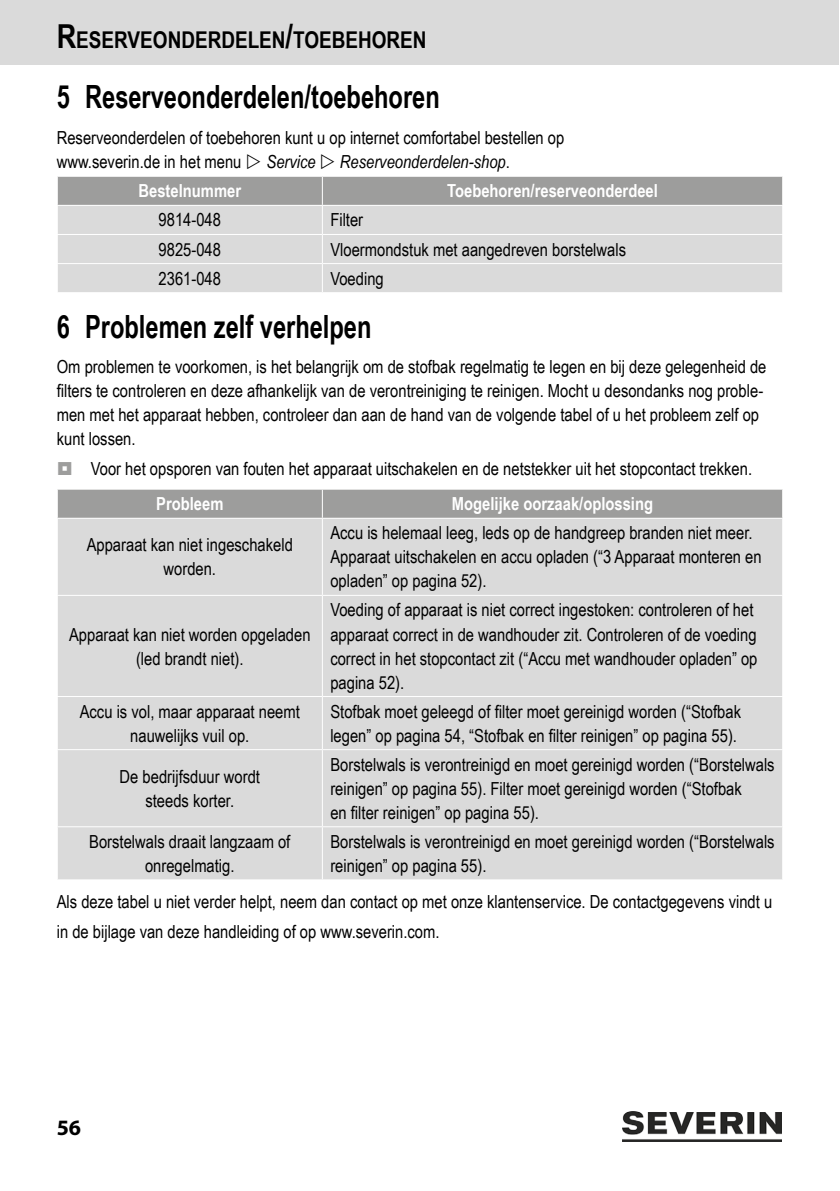
<style>
.page{position:relative;width:840px;height:1191px;background:#fff}
.page>*{position:absolute;margin:0;border:0;box-sizing:border-box;transform-origin:0 0}
.t1{font:700 32px "Arial Narrow";color:#000;scale:.9 1}
.t2{font:700 23.2px "Arial Narrow";color:#000}
.t3{font:700 22px "Myriad Pro";color:#000}
.Tabellenzelle_Mittig{font:18px/24px "Arial Narrow";color:#000}
.Kopfzeile_Mittig{font:700 18px "Arial Narrow";color:#fff}
.t4{font:italic 18px "Arial Narrow";color:#000}
.s1{font-size:33px}
.s2{font-style:normal}
</style>
<div class="page">
<div style="left:0;top:0;width:838px;height:65px;background:#dadada"></div>
<img style="left:622px;top:1111px;width:159px;height:30px">
<svg style="left:57px;top:176px;width:725px;height:116px;background:#ccc"></svg>
<hr style="left:57px;top:205px;width:265px;height:1px;background:#fff">
<hr style="left:322px;top:205px;width:460px;height:1px;background:#fff">
<div style="left:58px;top:519px;width:723px;height:360px;background:#dadada"></div>
<hr style="left:322px;top:519px;width:1px;height:76px;background:#fff">
<hr style="left:57px;top:595px;width:265px;height:1px;background:#fff">
<hr style="left:322px;top:595px;width:460px;height:1px;background:#fff">
<hr style="left:322px;top:596px;width:1px;height:100px;background:#fff">
<hr style="left:57px;top:696px;width:265px;height:1px;background:#fff">
<hr style="left:322px;top:696px;width:460px;height:1px;background:#fff">
<hr style="left:322px;top:697px;width:1px;height:52px;background:#fff">
<hr style="left:57px;top:749px;width:265px;height:1px;background:#fff">
<hr style="left:322px;top:749px;width:460px;height:1px;background:#fff">
<hr style="left:322px;top:750px;width:1px;height:76px;background:#fff">
<hr style="left:57px;top:826px;width:265px;height:1px;background:#fff">
<hr style="left:322px;top:826px;width:460px;height:1px;background:#fff">
<hr style="left:322px;top:827px;width:1px;height:52px;background:#fff">
<svg style="left:57px;top:489px;width:725px;height:29px;background:#a1a1a0"></svg>
<p class="t2" style="left:57px;top:22px;width:371px"><span class="s1">R</span>ESERVEONDERDELEN<span class="s1">/</span>TOEBEHOREN</p>
<p class="t1" style="left:57px;top:73px;width:427px">5 Reserveonderdelen/toebehoren</p>
<p class="Tabellenzelle_Mittig" style="left:57px;top:125px;width:509px">Reserveonderdelen of toebehoren kunt u op internet comfortabel bestellen op www.severin.de in het menu</p>
<p class="t4" style="left:266px;top:149px;width:51px">Service</p>
<p class="t4" style="left:339px;top:149px;width:171px">Reserveonderdelen-shop<span class="s2">.</span></p>
<p class="Kopfzeile_Mittig" style="left:138px;top:177px;width:104px">Bestelnummer</p>
<p class="Kopfzeile_Mittig" style="left:447px;top:177px;width:212px">Toebehoren/reserveonderdeel</p>
<p class="Tabellenzelle_Mittig" style="left:158px;top:207px;width:64px">9814-048</p>
<p class="Tabellenzelle_Mittig" style="left:330px;top:207px;width:34px">Filter</p>
<p class="Tabellenzelle_Mittig" style="left:158px;top:236px;width:64px">9825-048</p>
<p class="Tabellenzelle_Mittig" style="left:330px;top:236px;width:297px">Vloermondstuk met aangedreven borstelwals</p>
<p class="Tabellenzelle_Mittig" style="left:158px;top:266px;width:64px">2361-048</p>
<p class="Tabellenzelle_Mittig" style="left:330px;top:266px;width:55px">Voeding</p>
<p class="t1" style="left:57px;top:302px;width:351px">6 Problemen zelf verhelpen</p>
<p class="Tabellenzelle_Mittig" style="left:57px;top:354px;width:710px">Om problemen te voorkomen, is het belangrijk om de stofbak regelmatig te legen en bij deze gelegenheid de filters te controleren en deze afhankelijk van de verontreiniging te reinigen. Mocht u desondanks nog proble&shy;men met het apparaat hebben, controleer dan aan de hand van de volgende tabel of u het probleem zelf op kunt lossen.</p>
<p class="Tabellenzelle_Mittig" style="left:91px;top:456px;width:662px">Voor het opsporen van fouten het apparaat uitschakelen en de netstekker uit het stopcontact trekken.</p>
<p class="Kopfzeile_Mittig" style="left:156px;top:490px;width:69px">Probleem</p>
<p class="Kopfzeile_Mittig" style="left:451px;top:490px;width:202px">Mogelijke oorzaak/oplossing</p>
<p class="Tabellenzelle_Mittig" style="left:87px;top:532px;width:207px;text-align:center">Apparaat kan niet ingeschakeld worden.</p>
<p class="Tabellenzelle_Mittig" style="left:330px;top:520px;width:432px">Accu is helemaal leeg, leds op de handgreep branden niet meer.<br>Apparaat uitschakelen en accu opladen (“3 Apparaat monteren en opladen” op pagina 52).</p>
<p class="Tabellenzelle_Mittig" style="left:69px;top:621px;width:243px;text-align:center">Apparaat kan niet worden opgeladen (led brandt niet).</p>
<p class="Tabellenzelle_Mittig" style="left:330px;top:597px;width:428px">Voeding of apparaat is niet correct ingestoken: controleren of het apparaat correct in de wandhouder zit. Controleren of de voeding correct in het stopcontact zit (“Accu met wandhouder opladen” op pagina 52).</p>
<p class="Tabellenzelle_Mittig" style="left:80px;top:698px;width:221px;text-align:center">Accu is vol, maar apparaat neemt nauwelijks vuil op.</p>
<p class="Tabellenzelle_Mittig" style="left:330px;top:698px;width:412px">Stofbak moet geleegd of filter moet gereinigd worden (“Stofbak legen” op pagina 54, “Stofbak en filter reinigen” op pagina 55).</p>
<p class="Tabellenzelle_Mittig" style="left:119px;top:763px;width:142px">De bedrijfsduur wordt</p>
<p class="Tabellenzelle_Mittig" style="left:145px;top:787px;width:90px">steeds korter.</p>
<p class="Tabellenzelle_Mittig" style="left:330px;top:751px;width:445px">Borstelwals is verontreinigd en moet gereinigd worden (“Borstelwals reinigen” op pagina 55). Filter moet gereinigd worden (“Stofbak<br>en filter reinigen” op pagina 55).</p>
<p class="Tabellenzelle_Mittig" style="left:89px;top:829px;width:202px;text-align:center">Borstelwals draait langzaam of onregelmatig.</p>
<p class="Tabellenzelle_Mittig" style="left:330px;top:829px;width:445px">Borstelwals is verontreinigd en moet gereinigd worden (“Borstelwals reinigen” op pagina 55).</p>
<p class="Tabellenzelle_Mittig" style="left:57px;top:885px;width:716px;line-height:30px">Als deze tabel u niet verder helpt, neem dan contact op met onze klantenservice. De contactgegevens vindt u in de bijlage van deze handleiding of op www.severin.com.</p>
<p class="t3" style="left:57px;top:1113px;width:26px">56</p>
</div>
